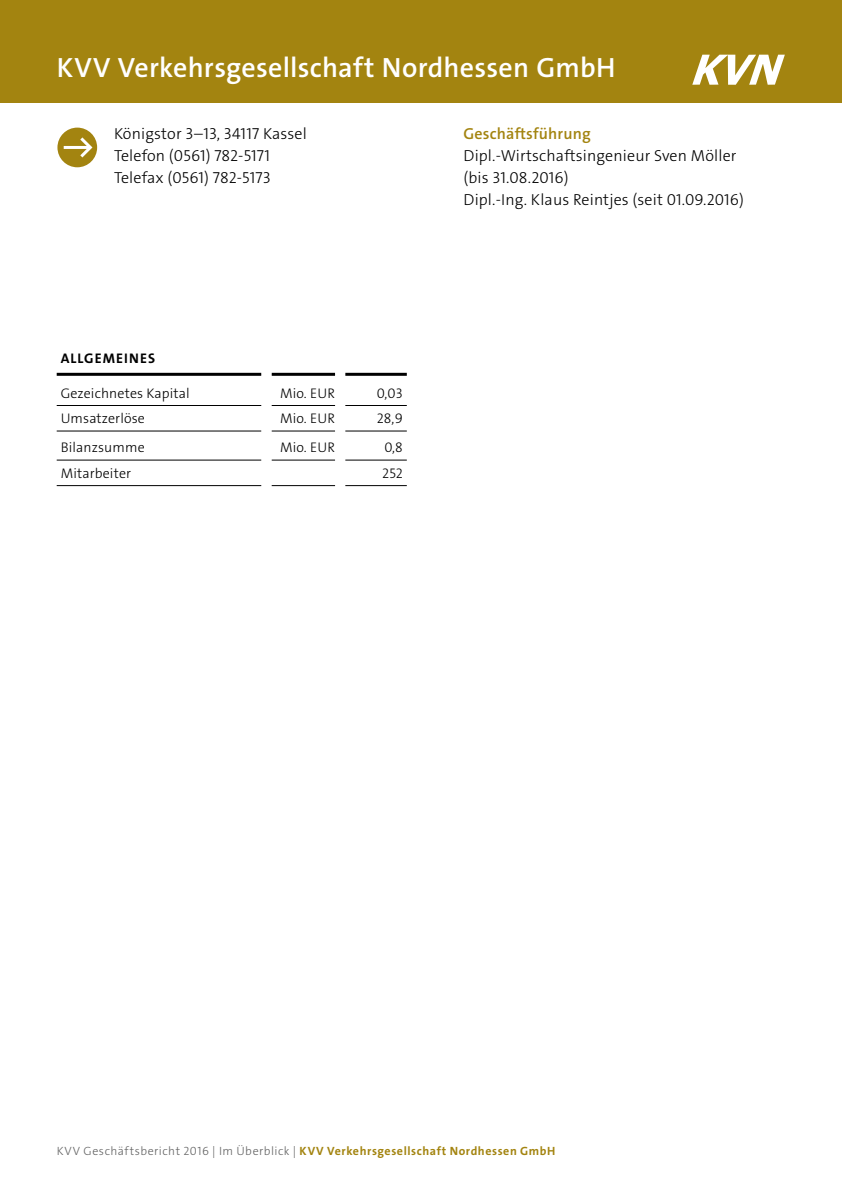
<style>
.page{position:relative;width:842px;height:1191px;background:#fff}
.page>*{position:absolute;margin:0;border:0;box-sizing:border-box;transform-origin:0 0}
.t1{font:28px "The Sans LP6 Se Bld";letter-spacing:.01em;color:#fff}
.t2{font:16px/22px "The Sans LP3 Lig";letter-spacing:.01em;color:#000}
.t3{font:16px "The Sans LP6 Se Bld";letter-spacing:.01em;color:#a38410}
.t4{font:14px "The Sans LP3 Lig";letter-spacing:.01em;color:#000}
.t5{font:14px "The Sans LP7 Bld";letter-spacing:.075em;color:#000}
.t6{font:12px "The Sans LP7 Bld";letter-spacing:.05em;color:#a38410}
.s1{font-family:"The Sans LP3 Lig";color:#626262}
</style>
<div class="page">
<div style="left:0;top:0;width:842px;height:103px;background:#a38410"></div>
<div style="left:57px;top:128px;width:40px;height:39px;background:#a38410;border-radius:50%"></div>
<svg style="left:80px;top:134px;width:15px;height:27px"></svg>
<hr style="left:64px;top:146px;width:24px;height:3px;background:#fff">
<svg style="left:692px;top:55px;width:93px;height:30px"></svg>
<hr style="left:57px;top:405px;width:204px;height:1px;background:#000">
<hr style="left:345px;top:405px;width:62px;height:1px;background:#000">
<hr style="left:57px;top:431px;width:204px;height:1px;background:#000">
<hr style="left:345px;top:431px;width:62px;height:1px;background:#000">
<hr style="left:57px;top:460px;width:204px;height:1px;background:#000">
<hr style="left:345px;top:460px;width:62px;height:1px;background:#000">
<hr style="left:57px;top:485px;width:204px;height:1px;background:#000">
<hr style="left:345px;top:485px;width:62px;height:1px;background:#000">
<hr style="left:271px;top:405px;width:64px;height:1px;background:#000">
<hr style="left:271px;top:431px;width:64px;height:1px;background:#000">
<hr style="left:271px;top:460px;width:64px;height:1px;background:#000">
<hr style="left:271px;top:485px;width:64px;height:1px;background:#000">
<hr style="left:57px;top:373px;width:204px;height:3px;background:#000">
<hr style="left:271px;top:373px;width:64px;height:3px;background:#000">
<hr style="left:345px;top:373px;width:62px;height:3px;background:#000">
<h1 class="t1" style="left:57px;top:50px;width:560px">KVV Verkehrsgesellschaft Nordhessen GmbH</h1>
<p class="t2" style="left:114px;top:123px;width:194px">Königstor 3–13, 34117 Kassel<br>Telefon (0561) 782-5171<br>Telefax (0561) 782-5173</p>
<p class="t3" style="left:463px;top:124px;width:129px">Geschäftsführung</p>
<p class="t2" style="left:463px;top:145px;width:282px">Dipl.-Wirtschaftsingenieur Sven Möller (bis 31.08.2016)<br>Dipl.-Ing. Klaus Reintjes (seit 01.09.2016)</p>
<p class="t5" style="left:61px;top:349px;width:96px">ALLGEMEINES</p>
<p class="t4" style="left:61px;top:384px;width:131px">Gezeichnetes Kapital</p>
<p class="t4" style="left:280px;top:384px;width:57px">Mio. EUR</p>
<p class="t4" style="left:377px;top:384px;width:27px">0,03</p>
<p class="t4" style="left:61px;top:409px;width:86px">Umsatzerlöse</p>
<p class="t4" style="left:280px;top:409px;width:57px">Mio. EUR</p>
<p class="t4" style="left:377px;top:409px;width:28px">28,9</p>
<p class="t4" style="left:61px;top:439px;width:86px">Bilanzsumme</p>
<p class="t4" style="left:280px;top:439px;width:57px">Mio. EUR</p>
<p class="t4" style="left:384px;top:439px;width:20px">0,8</p>
<p class="t4" style="left:61px;top:464px;width:72px">Mitarbeiter</p>
<p class="t4" style="left:382px;top:464px;width:22px">252</p>
<p class="t6" style="left:57px;top:1142px;width:500px"><span class="s1">KVV Geschäftsbericht 2016 | Im Überblick |</span> KVV Verkehrsgesellschaft Nordhessen GmbH</p>
</div>
